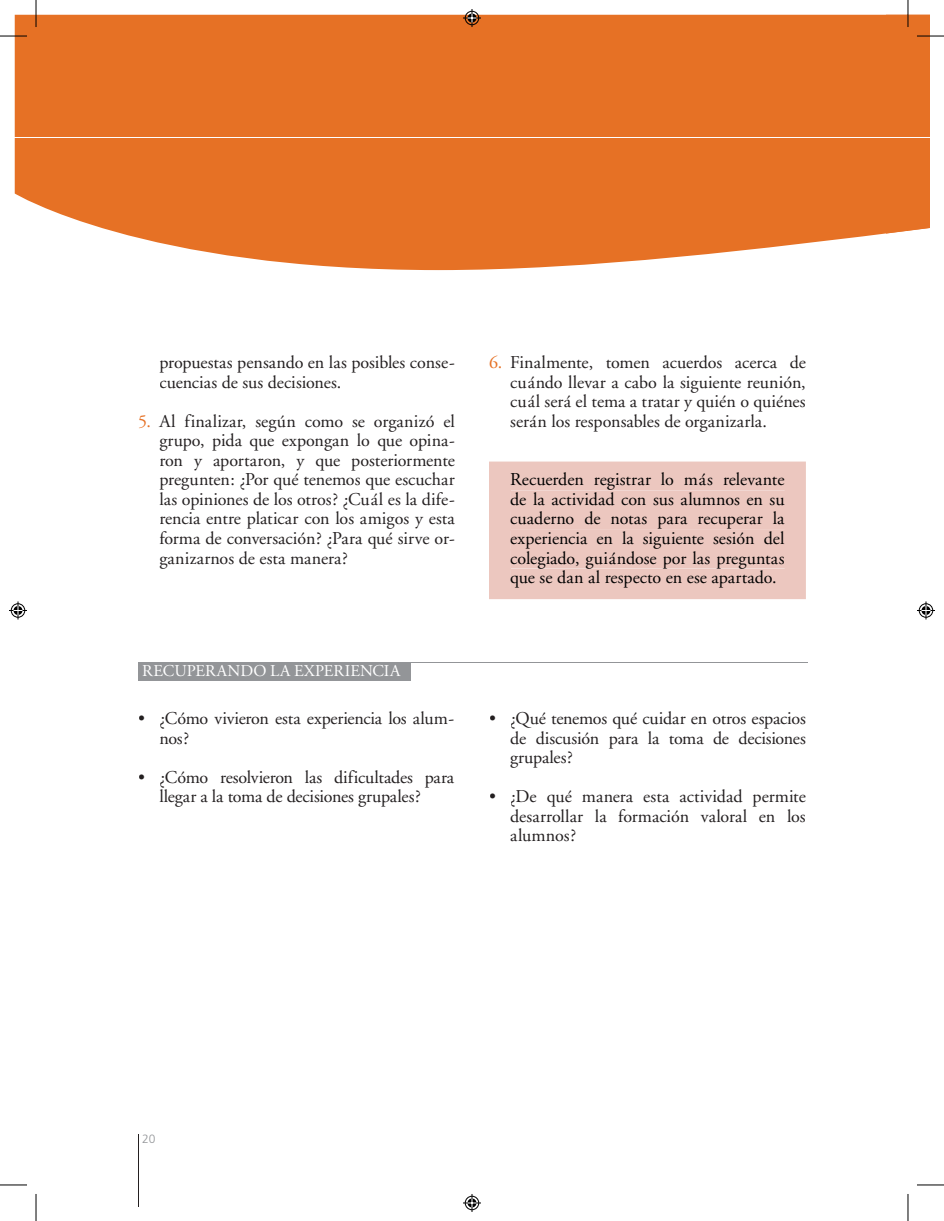
<style>
.page{position:relative;width:944px;height:1221px;background:#fff}
.page>*{position:absolute;margin:0;border:0;box-sizing:border-box;transform-origin:0 0}
.t1{font:18px/19.5px "Adobe Garamond";letter-spacing:-.005em;color:#231f20;text-align:justify}
.t2{font:18px/19.5px "Adobe Garamond";color:#000;text-align:justify}
.t3{font:16.5px "Adobe Garamond";color:#fff}
.t4{font:300 12px "Frutiger";color:#939598}
.s1{color:#e67125}
</style>
<div class="page">
<hr style="left:138px;top:1133px;width:1px;height:72px;background:#231f20">
<svg style="left:15px;top:15px;width:871px;height:255px;background:#e77a34"></svg>
<div style="left:138px;top:661px;width:272px;height:19px;background:#939598"></div>
<hr style="left:138px;top:661px;width:669px;height:1px;background:#939598">
<div style="left:489px;top:461px;width:317px;height:138px;background:#ecc7bf"></div>
<hr style="left:15px;top:137px;width:914px;height:1px;background:#fff">
<div style="left:511px;top:472px;width:273px;height:18px;background:#ecc7bf"></div>
<div style="left:511px;top:492px;width:273px;height:13px;background:#ecc7bf"></div>
<div style="left:511px;top:511px;width:273px;height:18px;background:#ecc7bf"></div>
<div style="left:511px;top:531px;width:273px;height:17px;background:#ecc7bf"></div>
<div style="left:511px;top:550px;width:273px;height:18px;background:#ecc7bf"></div>
<div style="left:511px;top:570px;width:264px;height:17px;background:#ecc7bf"></div>
<svg style="left:36px;top:0;width:1px;height:27px"></svg>
<svg style="left:0;top:36px;width:27px;height:1px"></svg>
<svg style="left:886px;top:0;width:58px;height:234px"></svg>
<svg style="left:36px;top:1194px;width:1px;height:26px"></svg>
<svg style="left:0;top:1184px;width:27px;height:1px"></svg>
<svg style="left:907px;top:1194px;width:1px;height:26px"></svg>
<svg style="left:917px;top:1184px;width:27px;height:1px"></svg>
<svg style="left:463px;top:9px;width:18px;height:18px"></svg>
<svg style="left:463px;top:1194px;width:18px;height:17px"></svg>
<svg style="left:9px;top:601px;width:18px;height:18px"></svg>
<svg style="left:917px;top:601px;width:18px;height:18px"></svg>
<p class="t1" style="left:159px;top:353px;width:297px">propuestas pensando en las posibles conse&shy;cuencias de sus decisiones.</p>
<p class="t1" style="left:159px;top:412px;width:297px;text-indent:-21px"><span class="s1">5.</span> Al finalizar, según como se organizó el grupo, pida que expongan lo que opina&shy;ron y aportaron, y que posteriormente pregunten: ¿Por qué tenemos que escuchar las opiniones de los otros? ¿Cuál es la dife&shy;rencia entre platicar con los amigos y esta forma de conversación? ¿Para qué sirve or&shy;ganizarnos de esta manera?</p>
<p class="t3" style="left:142px;top:662px;width:260px">RECUPERANDO LA EXPERIENCIA</p>
<p class="t1" style="left:159px;top:709px;width:296px;text-indent:-21px">• ¿Cómo vivieron esta experiencia los alum&shy;nos?</p>
<p class="t1" style="left:159px;top:767px;width:296px;text-indent:-21px">• ¿Cómo resolvieron las dificultades para llegar a la toma de decisiones grupales?</p>
<p class="t1" style="left:510px;top:353px;width:297px;text-indent:-21px"><span class="s1">6.</span> Finalmente, tomen acuerdos acerca de cuándo llevar a cabo la siguiente reunión, cuál será el tema a tratar y quién o quiénes serán los responsables de organizarla.</p>
<p class="t2" style="left:510px;top:470px;width:276px">Recuerden registrar lo más relevante de la actividad con sus alumnos en su cuaderno de notas para recuperar la experiencia en la siguiente sesión del colegiado, guiándose por las preguntas que se dan al respecto en ese apartado.</p>
<p class="t1" style="left:510px;top:709px;width:297px;text-indent:-21px">• ¿Qué tenemos qué cuidar en otros espacios de discusión para la toma de decisiones grupales?</p>
<p class="t1" style="left:510px;top:787px;width:297px;text-indent:-21px">• ¿De qué manera esta actividad permite desarrollar la formación valoral en los alumnos?</p>
<p class="t4" style="left:142px;top:1131px;width:15px">20</p>
</div>
